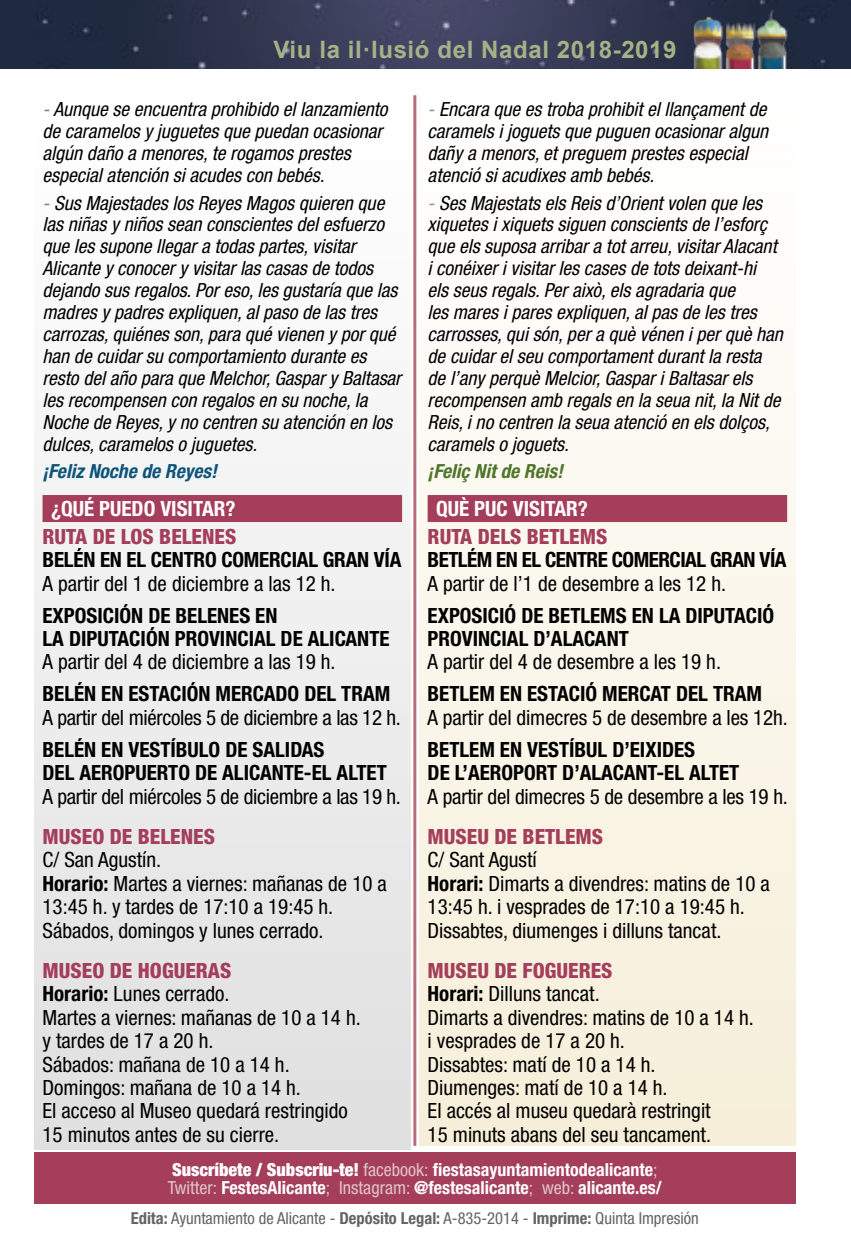
<style>
.page{position:relative;width:851px;height:1259px;background:#fff}
.page>*{position:absolute;margin:0;border:0;box-sizing:border-box;transform-origin:0 0}
.t1{font:700 24px "Arial";letter-spacing:.025em;color:#a7b187}
.t2{font:condensed 21px/23.4px "Helvetica Neue LT Std";color:#000}
.t3{font:700 condensed 21px/23.4px "Helvetica Neue LT Std";color:#000}
.t4{font:800 condensed 21px "Helvetica Neue LT Std";color:#a53e5a}
.t5{font:700 condensed 21px "Helvetica Neue LT Std";letter-spacing:-.025em;color:#000}
.t6{font:700 condensed 21px "Helvetica Neue LT Std";color:#fff}
.t7{font:italic condensed 19.5px/21.9px "Helvetica Neue LT Std";color:#000}
.t8{font:italic 700 condensed 19.5px "Helvetica Neue LT Std";color:#0e547a}
.t9{font:italic 700 condensed 19.5px "Helvetica Neue LT Std";color:#50752a}
.t10{font:700 condensed 18px/18px "Helvetica Neue LT Std";color:#fff}
.t11{font:condensed 16.5px "Helvetica Neue LT Std";color:#646363}
.s1{color:#6c84a3}
.s2{color:#8d9d66}
.s3{font-weight:700}
.s4{font-weight:800;color:#a53e5a}
.s5{font-weight:900}
.s6{font-weight:400;color:#e1c4c8}
</style>
<div class="page">
<img style="left:0;top:0;width:850px;height:68px">
<hr style="left:413px;top:95px;width:3px;height:1050px;background:#b96d7c">
<div style="left:419px;top:102px;width:376px;height:1043px;background:linear-gradient(to bottom,#fff,#f6eed8)"></div>
<div style="left:34px;top:102px;width:376px;height:1047px;background:linear-gradient(to bottom,#fff,#e0dfe0)"></div>
<img style="left:687px;top:7px;width:102px;height:61px">
<div style="left:427px;top:495px;width:360px;height:27px;background:#a53e5a"></div>
<div style="left:43px;top:495px;width:359px;height:27px;background:#a53e5a"></div>
<div style="left:34px;top:1152px;width:761px;height:51px;background:#a53e5a"></div>
<p class="t1" style="left:273px;top:34px;width:404px">Viu la il·lusió del Nadal 2018-2019</p>
<p class="t7" style="left:43px;top:99px;width:346px"><span class="s1">-</span> Aunque se encuentra prohibido el lanzamiento de caramelos y juguetes que puedan ocasionar algún daño a menores, te rogamos prestes especial atención si acudes con bebés.</p>
<p class="t7" style="left:43px;top:192px;width:360px"><span class="s1">-</span> Sus Majestades los Reyes Magos quieren que las niñas y niños sean conscientes del esfuerzo que les supone llegar a todas partes, visitar Alicante y conocer y visitar las casas de todos dejando sus regalos. Por eso, les gustaría que las madres y padres expliquen, al paso de las tres carrozas, quiénes son, para qué vienen y por qué han de cuidar su comportamiento durante es resto del año para que Melchor, Gaspar y Baltasar les recompensen con regalos en su noche, la Noche de Reyes, y no centren su atención en los dulces, caramelos o juguetes.</p>
<p class="t8" style="left:43px;top:460px;width:176px">¡Feliz Noche de Reyes!</p>
<p class="t6" style="left:51px;top:496px;width:83px">¿Qué puedo</p>
<p class="t6" style="left:160px;top:496px;width:77px">visitar?</p>
<p class="t4" style="left:43px;top:523px;width:195px">RUTA DE LOS BELENES</p>
<p class="t3" style="left:43px;top:548px;width:360px">BELÉN EN EL CENTRO COMERCIAL GRAN VÍA</p>
<p class="t2" style="left:43px;top:571px;width:294px">A partir del 1 de diciembre a las 12 h.</p>
<p class="t3" style="left:43px;top:603px;width:236px">EXPOSICIÓN DE BELENES EN<br>LA DIPUTAC</p>
<p class="t7" style="left:427px;top:99px;width:342px"><span class="s2">-</span> Encara que es troba prohibit el llançament de caramels i joguets que puguen ocasionar algun dañy a menors, et preguem prestes especial atenció si acudixes amb bebés.</p>
<p class="t7" style="left:427px;top:192px;width:356px"><span class="s2">-</span> Ses Majestats els Reis d’Orient volen que les xiquetes i xiquets siguen conscients de l’esforç que els suposa arribar a tot arreu, visitar Alacant i conéixer i visitar les cases de tots deixant-hi<br>els seus regals. Per això, els agradaria que<br>les mares i pares expliquen, al pas de les tres carrosses, qui són, per a què vénen i per què han de cuidar el seu comportament durant la resta de l’any perquè Melcior, Gaspar i Baltasar els recompensen amb regals en la seua nit, la Nit de Reis, i no centren la seua atenció en els dolços, caramels o joguets.</p>
<p class="t9" style="left:427px;top:460px;width:137px">¡Feliç Nit de Reis!</p>
<p class="t6" style="left:436px;top:496px;width:153px">Què puc visitar?</p>
<p class="t4" style="left:427px;top:523px;width:181px">RUTA DELS BETLEMS</p>
<p class="t5" style="left:427px;top:547px;width:360px">BETLÉM EN EL CENTRE COMERCIAL GRAN VÍA</p>
<p class="t2" style="left:427px;top:571px;width:300px">A partir de l’1 de desembre a les 12 h.</p>
<p class="t3" style="left:427px;top:603px;width:287px">EXPOSICIÓ DE BETLEMS EN LA DIPUTAC</p>
<p class="t3" style="left:757px;top:603px;width:19px">IÓ</p>
<p class="t3" style="left:427px;top:626px;width:202px">PROVINCIAL D’ALACANT</p>
<p class="t2" style="left:427px;top:650px;width:295px">A partir del 4 de desembre a les 19 h.</p>
<p class="t3" style="left:427px;top:682px;width:212px">BETLEM EN ESTACIÓ MERCAT</p>
<p class="t3" style="left:676px;top:682px;width:87px">DEL TRAM</p>
<p class="t2" style="left:427px;top:705px;width:362px">A partir del dimecres 5 de desembre a les 12h.</p>
<p class="t3" style="left:427px;top:737px;width:312px">BETLEM EN VESTÍBUL D’EIXIDES<br>DE L’AEROPORT D’ALACANT-EL ALTET</p>
<p class="t2" style="left:427px;top:784px;width:362px">A partir del dimecres 5 de desembre a les 19 h.</p>
<p class="t4" style="left:427px;top:823px;width:177px">MUSEU DE BETLEMS</p>
<p class="t2" style="left:427px;top:848px;width:344px">C/ Sant Agustí<br><span class="s3">Horari:</span> Dimarts a divendres: matins de 10 a 13:45 h. i vesprades de 17:10 a 19:45 h.<br>Dissabtes, diumenges i dilluns tancat.</p>
<p class="t2" style="left:427px;top:958px;width:328px"><span class="s4">MUSEU DE FOGUERES<br></span><span class="s3">Horari:</span> Dilluns tancat.<br>Dimarts a divendres: matins de 10 a 14 h. i vesprades de 17 a 20 h.<br>Dissabtes: matí de 10 a 14 h.<br>Diumenges: matí de 10 a 14 h.<br>El accés al museu quedarà restringit<br>15 minuts abans del seu tancament.</p>
<p class="t3" style="left:141px;top:626px;width:250px">IÓN PROVINCIAL DE ALICANTE</p>
<p class="t2" style="left:43px;top:650px;width:294px">A partir del 4 de diciembre a las 19 h.</p>
<p class="t3" style="left:43px;top:682px;width:349px">BELÉN EN ESTACIÓN MERCADO DEL TRAM</p>
<p class="t2" style="left:43px;top:705px;width:360px">A partir del miércoles 5 de diciembre a las 12 h.</p>
<p class="t3" style="left:43px;top:737px;width:345px">BELÉN EN VESTÍBULO DE SALIDAS<br>DEL AEROPUERTO DE ALICANTE-EL ALTET</p>
<p class="t2" style="left:43px;top:784px;width:360px">A partir del miércoles 5 de diciembre a las 19 h.</p>
<p class="t4" style="left:43px;top:823px;width:174px">MUSEO DE BELENES</p>
<p class="t2" style="left:43px;top:848px;width:346px">C/ San Agustín.<br><span class="s3">Horario:</span> Martes a viernes: mañanas de 10 a<br>13:45 h. y tardes de 17:10 a 19:45 h.<br>Sábados, domingos y lunes cerrado.</p>
<p class="t2" style="left:43px;top:958px;width:320px"><span class="s4">MUSEO DE HOGUERAS<br></span><span class="s3">Horario:</span> Lunes cerrado.<br>Martes a viernes: mañanas de 10 a 14 h. y tardes de 17 a 20 h.<br>Sábados: mañana de 10 a 14 h.<br>Domingos: mañana de 10 a 14 h.<br>El acceso al Museo quedará restringido<br>15 minutos antes de su cierre.</p>
<p class="t10" style="left:168px;top:1160px;width:495px"><span class="s5">Suscríbete / Subscriu-te!</span> <span class="s6">facebook:</span> fiestasayuntamientodealicante<span class="s6">;<br>Twitter:</span> FestesAlicante<span class="s6">; Instagram:</span> @festesalicante<span class="s6">; web:</span> alicante.es/</p>
<p class="t11" style="left:131px;top:1208px;width:569px"><span class="s3">Edita:</span> Ayuntamiento de Alicante - <span class="s3">Depósito Legal:</span> A-835-2014 - <span class="s3">Imprime:</span> Quinta Impresión</p>
</div>
